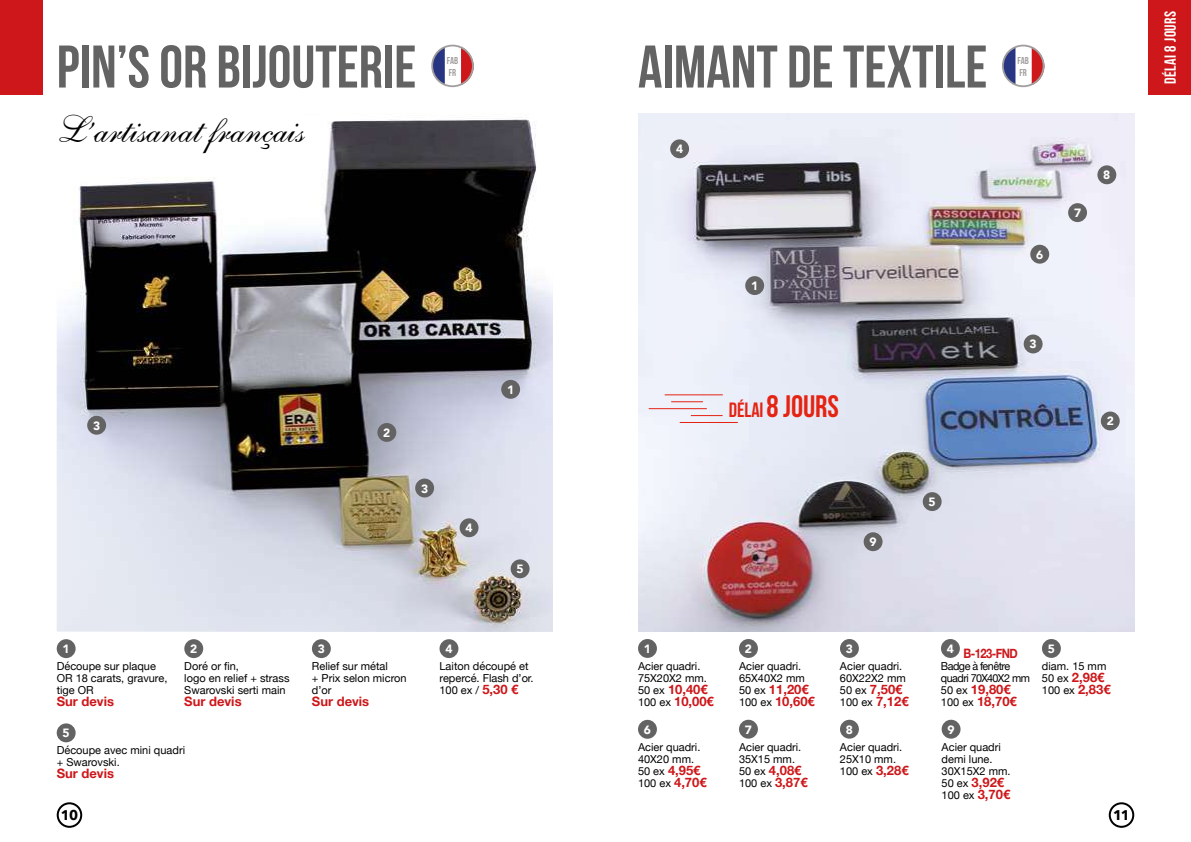
<style>
.page{position:relative;width:1191px;height:842px;background:#fff}
.page>*{position:absolute;margin:0;border:0;box-sizing:border-box;transform-origin:0 0}
.t1{font:700 60px "Bebas Neue";color:#646363}
.t2{font:38px "Shelley Allegro BT";color:#000}
.t3{font:31px "Bebas Neue";letter-spacing:-.005em;color:#e42313}
.t4{font:16px "Bebas Neue";letter-spacing:.025em;color:#fff}
.t5{font:700 14px "Avenir Next";color:#000}
.t6{font:700 13px/12px "Helvetica Neue";color:#cd171a}
.t7{font:700 13px "Helvetica Neue";color:#cd171a;scale:.86 1}
.t8{font:900 12px "Avenir";color:#fff}
.t9{font:11px/12px "Helvetica Neue";color:#000}
.t10{font:11px/12px "Helvetica Neue";letter-spacing:-.05em;color:#000}
.t11{font:10px/12px "Bebas Neue";color:#a29e9e}
.s1{font-weight:700;font-size:13px;color:#cd171a}
.s2{font-size:20.7px}
.s3{font-weight:400;font-size:11px;color:#000}
</style>
<div class="page">
<div style="left:1148px;top:0;width:43px;height:95px;background:#cd171a"></div>
<div style="left:0;top:0;width:43px;height:95px;background:#cd171a"></div>
<div style="left:57px;top:802px;width:25px;height:26px;border:2px solid #000;border-radius:50%"></div>
<div style="left:1108px;top:802px;width:26px;height:26px;border:2px solid #000;border-radius:50%"></div>
<img style="left:638px;top:113px;width:496px;height:519px">
<div style="left:638px;top:720px;width:19px;height:19px;background:#646363;border-radius:50%"></div>
<div style="left:739px;top:720px;width:19px;height:19px;background:#646363;border-radius:50%"></div>
<div style="left:840px;top:720px;width:19px;height:19px;background:#646363;border-radius:50%"></div>
<div style="left:941px;top:720px;width:19px;height:19px;background:#646363;border-radius:50%"></div>
<div style="left:638px;top:639px;width:19px;height:19px;background:#646363;border-radius:50%"></div>
<div style="left:739px;top:639px;width:19px;height:19px;background:#646363;border-radius:50%"></div>
<div style="left:840px;top:639px;width:19px;height:19px;background:#646363;border-radius:50%"></div>
<div style="left:941px;top:639px;width:19px;height:19px;background:#646363;border-radius:50%"></div>
<div style="left:1042px;top:639px;width:18px;height:19px;background:#646363;border-radius:50%"></div>
<div style="left:745px;top:276px;width:19px;height:19px;background:#646363;border-radius:50%"></div>
<div style="left:670px;top:139px;width:19px;height:19px;background:#646363;border-radius:50%"></div>
<div style="left:1100px;top:411px;width:19px;height:19px;background:#646363;border-radius:50%"></div>
<div style="left:1068px;top:203px;width:19px;height:19px;background:#646363;border-radius:50%"></div>
<div style="left:1030px;top:245px;width:19px;height:19px;background:#646363;border-radius:50%"></div>
<div style="left:1023px;top:334px;width:19px;height:19px;background:#646363;border-radius:50%"></div>
<div style="left:1097px;top:165px;width:19px;height:19px;background:#646363;border-radius:50%"></div>
<div style="left:922px;top:492px;width:19px;height:19px;background:#646363;border-radius:50%"></div>
<div style="left:863px;top:532px;width:19px;height:19px;background:#646363;border-radius:50%"></div>
<div style="left:1002px;top:45px;width:42px;height:42px;border:2px solid #a29e9e;border-radius:50%"></div>
<svg style="left:1002px;top:47px;width:42px;height:38px"></svg>
<hr style="left:664px;top:394px;width:59px;height:1px;background:#e42313">
<hr style="left:648px;top:408px;width:59px;height:1px;background:#e42313">
<hr style="left:679px;top:422px;width:59px;height:1px;background:#e42313">
<hr style="left:691px;top:415px;width:31px;height:1px;background:#e42313">
<hr style="left:671px;top:401px;width:32px;height:1px;background:#e42313">
<img style="left:57px;top:119px;width:496px;height:513px">
<div style="left:57px;top:639px;width:19px;height:19px;background:#646363;border-radius:50%"></div>
<div style="left:184px;top:639px;width:19px;height:19px;background:#646363;border-radius:50%"></div>
<div style="left:312px;top:639px;width:19px;height:19px;background:#646363;border-radius:50%"></div>
<div style="left:439px;top:639px;width:19px;height:19px;background:#646363;border-radius:50%"></div>
<div style="left:57px;top:723px;width:19px;height:19px;background:#646363;border-radius:50%"></div>
<div style="left:501px;top:380px;width:19px;height:19px;background:#646363;border-radius:50%"></div>
<div style="left:377px;top:423px;width:19px;height:19px;background:#646363;border-radius:50%"></div>
<div style="left:415px;top:479px;width:19px;height:18px;background:#646363;border-radius:50%"></div>
<div style="left:87px;top:416px;width:19px;height:19px;background:#646363;border-radius:50%"></div>
<div style="left:459px;top:518px;width:19px;height:19px;background:#646363;border-radius:50%"></div>
<div style="left:510px;top:559px;width:19px;height:19px;background:#646363;border-radius:50%"></div>
<div style="left:431px;top:45px;width:43px;height:42px;border:2px solid #a29e9e;border-radius:50%"></div>
<svg style="left:431px;top:47px;width:43px;height:38px"></svg>
<h1 class="t1" style="left:57px;top:34px;width:361px">PIN’S OR BIJOUTERIE</h1>
<h2 class="t2" style="left:57px;top:106px;width:249px">L’artisanat français</h2>
<p class="t11" style="left:447px;top:54px;width:13px">FAB<br>FR</p>
<p class="t8" style="left:93px;top:415px;width:9px">3</p>
<p class="t8" style="left:383px;top:422px;width:9px">2</p>
<p class="t8" style="left:421px;top:478px;width:9px">3</p>
<p class="t8" style="left:507px;top:379px;width:9px">1</p>
<p class="t8" style="left:465px;top:518px;width:9px">4</p>
<p class="t8" style="left:516px;top:559px;width:9px">5</p>
<p class="t8" style="left:63px;top:639px;width:9px">1</p>
<p class="t9" style="left:57px;top:661px;width:112px">Découpe sur plaque<br>OR 18 carats, gravure, tige OR</p>
<p class="t6" style="left:57px;top:696px;width:59px">Sur devis</p>
<p class="t8" style="left:190px;top:639px;width:9px">2</p>
<p class="t9" style="left:184px;top:661px;width:107px">Doré or fin,<br>logo en relief + strass<br>Swarovski serti main</p>
<p class="t6" style="left:184px;top:696px;width:59px">Sur devis</p>
<p class="t8" style="left:63px;top:723px;width:9px">5</p>
<p class="t9" style="left:57px;top:745px;width:130px">Découpe avec mini quadri + Swarovski.</p>
<p class="t6" style="left:57px;top:768px;width:59px">Sur devis</p>
<p class="t8" style="left:318px;top:639px;width:9px">3</p>
<p class="t9" style="left:312px;top:661px;width:96px">Relief sur métal<br>+ Prix selon micron d’or</p>
<p class="t6" style="left:312px;top:696px;width:59px">Sur devis</p>
<p class="t8" style="left:445px;top:639px;width:9px">4</p>
<p class="t9" style="left:439px;top:661px;width:96px">Laiton découpé et repercé. Flash d’or.<br>100 ex / <span class="s1">5,30 €</span></p>
<h1 class="t1" style="left:638px;top:34px;width:351px">AIMANT DE TEXTILE</h1>
<p class="t8" style="left:676px;top:139px;width:9px">4</p>
<p class="t8" style="left:751px;top:276px;width:9px">1</p>
<h3 class="t3" style="left:729px;top:389px;width:112px"><span class="s2">DÉLAI</span> 8 JOURS</h3>
<p class="t8" style="left:869px;top:532px;width:9px">9</p>
<p class="t8" style="left:928px;top:492px;width:9px">5</p>
<p class="t11" style="left:1017px;top:54px;width:13px">FAB<br>FR</p>
<p class="t8" style="left:1036px;top:244px;width:9px">6</p>
<p class="t8" style="left:1074px;top:203px;width:9px">7</p>
<p class="t8" style="left:1103px;top:165px;width:9px">8</p>
<p class="t8" style="left:1029px;top:334px;width:9px">3</p>
<p class="t8" style="left:1106px;top:411px;width:9px">2</p>
<p class="t8" style="left:644px;top:638px;width:9px">1</p>
<p class="t9" style="left:638px;top:661px;width:70px">Acier quadri.<br>75X20X2 mm.</p>
<p class="t6" style="left:638px;top:684px;width:77px"><span class="s3">50 ex</span> 10,40€<br><span class="s3">100 ex</span> 10,00€</p>
<p class="t8" style="left:644px;top:719px;width:9px">6</p>
<p class="t9" style="left:638px;top:741px;width:64px">Acier quadri.<br>40X20 mm.</p>
<p class="t6" style="left:638px;top:764px;width:64px"><span class="s3">50 ex</span> 4,95€</p>
<p class="t9" style="left:638px;top:777px;width:70px">100 ex <span class="s1">4,70€</span></p>
<p class="t8" style="left:745px;top:638px;width:9px">2</p>
<p class="t9" style="left:739px;top:661px;width:67px">Acier quadri.<br>65X40X2 mm</p>
<p class="t6" style="left:739px;top:684px;width:77px"><span class="s3">50 ex</span> 11,20€<br><span class="s3">100 ex</span> 10,60€</p>
<p class="t8" style="left:745px;top:719px;width:9px">7</p>
<p class="t9" style="left:739px;top:741px;width:64px">Acier quadri.<br>35X15 mm.</p>
<p class="t6" style="left:739px;top:764px;width:64px"><span class="s3">50 ex</span> 4,08€</p>
<p class="t9" style="left:739px;top:777px;width:70px">100 ex <span class="s1">3,87€</span></p>
<p class="t8" style="left:846px;top:638px;width:9px">3</p>
<p class="t9" style="left:840px;top:661px;width:67px">Acier quadri.<br>60X22X2 mm</p>
<p class="t6" style="left:840px;top:684px;width:64px"><span class="s3">50 ex</span> 7,50€</p>
<p class="t9" style="left:840px;top:697px;width:70px">100 ex <span class="s1">7,12€</span></p>
<p class="t8" style="left:846px;top:719px;width:9px">8</p>
<p class="t9" style="left:840px;top:741px;width:70px">Acier quadri.<br>25X10 mm.<br>100 ex <span class="s1">3,28€</span></p>
<p class="t7" style="left:947px;top:643px;width:84px"><sup>4</sup> B-123-FND</p>
<p class="t10" style="left:941px;top:661px;width:91px">Badge à fenêtre quadri 70X40X2 mm</p>
<p class="t6" style="left:941px;top:684px;width:77px"><span class="s3">50 ex</span> 19,80€<br><span class="s3">100 ex</span> 18,70€</p>
<p class="t8" style="left:947px;top:719px;width:9px">9</p>
<p class="t9" style="left:941px;top:741px;width:70px">Acier quadri demi lune.<br>30X15X2 mm.</p>
<p class="t6" style="left:941px;top:776px;width:64px"><span class="s3">50 ex</span> 3,92€</p>
<p class="t9" style="left:941px;top:789px;width:70px">100 ex <span class="s1">3,70€</span></p>
<p class="t8" style="left:1047px;top:638px;width:9px">5</p>
<p class="t9" style="left:1042px;top:661px;width:66px">diam. 15 mm</p>
<p class="t6" style="left:1042px;top:672px;width:64px"><span class="s3">50 ex</span> 2,98€</p>
<p class="t9" style="left:1042px;top:685px;width:70px">100 ex <span class="s1">2,83€</span></p>
<p class="t5" style="left:61px;top:803px;width:19px">10</p>
<p class="t5" style="left:1113px;top:803px;width:18px">11</p>
<h3 class="t4" style="left:1161px;top:84px;width:74px;rotate:-90deg">Délai 8 jours</h3>
</div>
